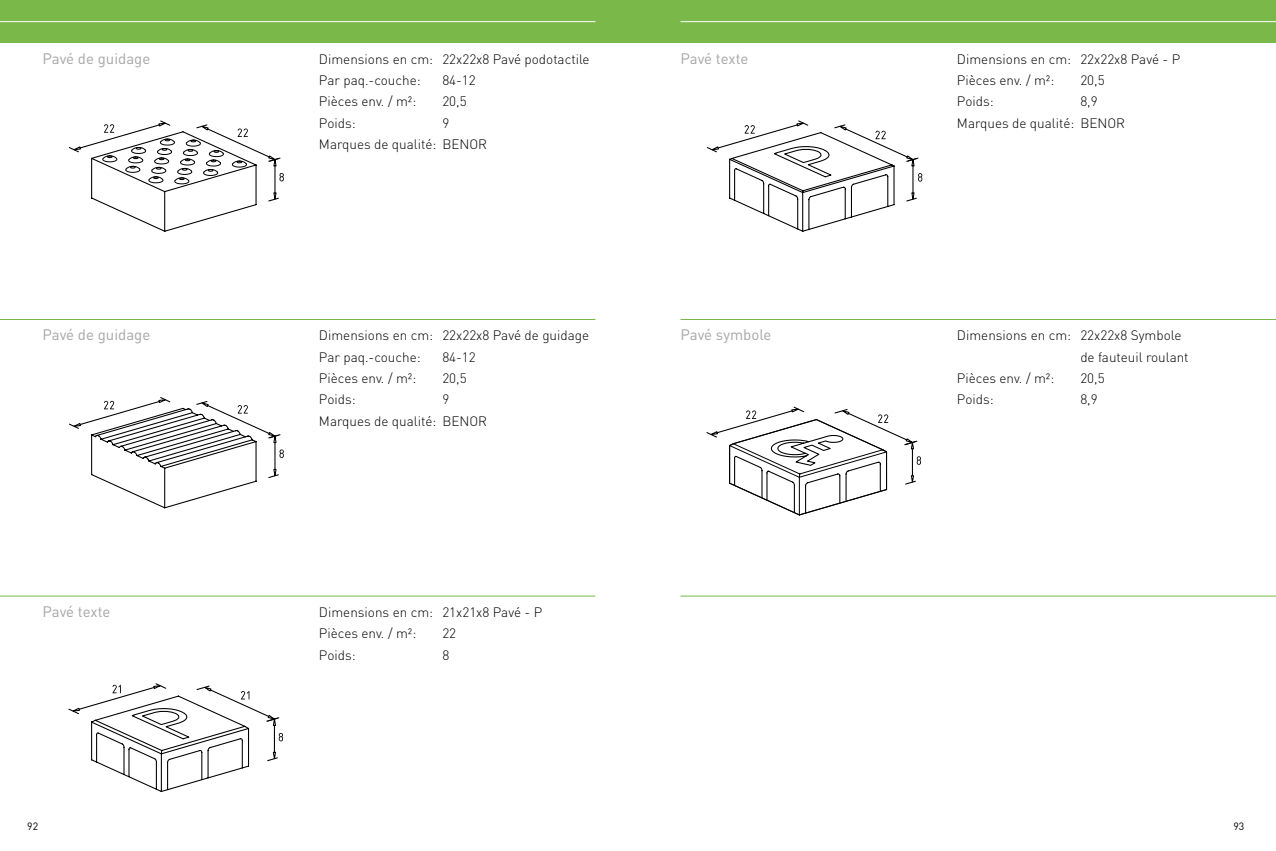
<style>
.page{position:relative;width:1276px;height:851px;background:#fff}
.page>*{position:absolute;margin:0;border:0;box-sizing:border-box;transform-origin:0 0}
.t1{font:15px "DIN";color:#a5a6a7}
.t2{font:300 13.5px/21.3px "DIN";color:#000}
.t3{font:10.5px "DIN";color:#000}
</style>
<div class="page">
<div style="left:0;top:0;width:1276px;height:43px;background:#79b849"></div>
<svg style="left:706px;top:406px;width:215px;height:110px"></svg>
<svg style="left:706px;top:120px;width:216px;height:112px"></svg>
<svg style="left:68px;top:683px;width:215px;height:109px"></svg>
<svg style="left:69px;top:397px;width:215px;height:112px"></svg>
<svg style="left:68px;top:120px;width:216px;height:112px"></svg>
<hr style="left:680px;top:21px;width:596px;height:1px;background:#fff">
<hr style="left:0;top:21px;width:595px;height:1px;background:#fff">
<hr style="left:0;top:319px;width:595px;height:1px;background:#79b849">
<hr style="left:0;top:595px;width:595px;height:1px;background:#79b849">
<hr style="left:680px;top:319px;width:596px;height:1px;background:#79b849">
<hr style="left:680px;top:595px;width:596px;height:1px;background:#79b849">
<p class="t1" style="left:43px;top:49px;width:109px">Pavé de guidage</p>
<p class="t2" style="left:442px;top:48px;width:149px">22x22x8 Pavé podotactile<br>84-12<br>20,5<br>9</p>
<p class="t2" style="left:319px;top:48px;width:170px">Dimensions en cm:<br>Par paq.-couche:<br>Pièces env. / m²:<br>Poids:<br>Marques de qualité: BENOR</p>
<p class="t1" style="left:680px;top:49px;width:69px">Pavé texte</p>
<p class="t2" style="left:1080px;top:48px;width:101px">22x22x8 Pavé - P<br>20,5<br>8,9</p>
<p class="t2" style="left:957px;top:48px;width:170px">Dimensions en cm:<br>Pièces env. / m²:<br>Poids:<br>Marques de qualité: BENOR</p>
<p class="t1" style="left:43px;top:325px;width:109px">Pavé de guidage</p>
<p class="t2" style="left:442px;top:325px;width:148px">22x22x8 Pavé de guidage<br>84-12<br>20,5<br>9</p>
<p class="t2" style="left:319px;top:325px;width:170px">Dimensions en cm:<br>Par paq.-couche:<br>Pièces env. / m²:<br>Poids:<br>Marques de qualité: BENOR</p>
<p class="t1" style="left:680px;top:325px;width:92px">Pavé symbole</p>
<p class="t2" style="left:957px;top:325px;width:116px">Dimensions en cm:</p>
<p class="t2" style="left:957px;top:367px;width:99px">Pièces env. / m²:<br>Poids:</p>
<p class="t2" style="left:1080px;top:325px;width:110px">22x22x8 Symbole de fauteuil roulant<br>20,5<br>8,9</p>
<p class="t1" style="left:43px;top:602px;width:69px">Pavé texte</p>
<p class="t2" style="left:319px;top:601px;width:116px">Dimensions en cm:<br>Pièces env. / m²:<br>Poids:</p>
<p class="t2" style="left:442px;top:601px;width:101px">21x21x8 Pavé - P<br>22<br>8</p>
<p class="t3" style="left:27px;top:819px;width:12px">92</p>
<p class="t3" style="left:1233px;top:819px;width:12px">93</p>
</div>
